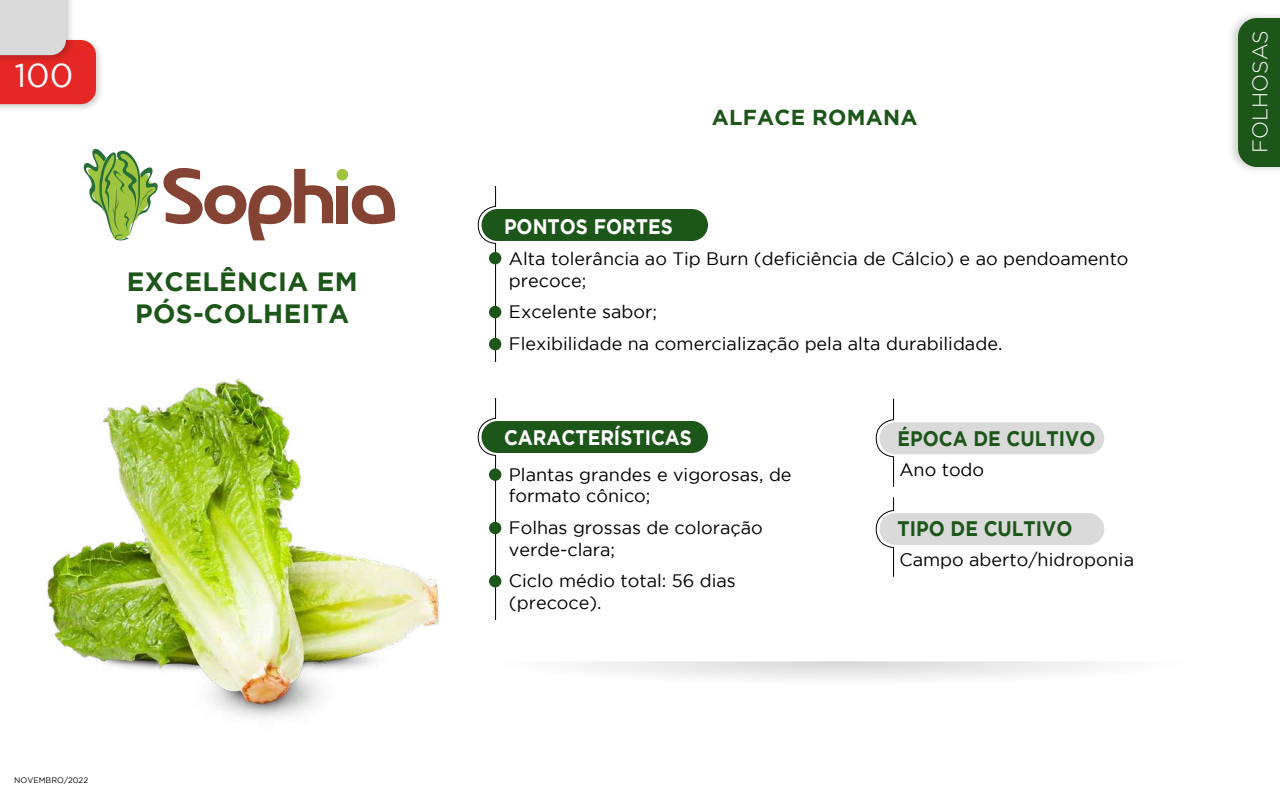
<style>
.page{position:relative;width:1280px;height:800px;background:#fff}
.page>*{position:absolute;margin:0;border:0;box-sizing:border-box;transform-origin:0 0}
.t1{font:33px "Gotham";color:#fff}
.t2{font:700 26.4px/31.7px "Gotham";letter-spacing:.015em;color:#1c5619;text-align:center}
.t3{font:700 21.6px "Gotham";letter-spacing:.015em;color:#1c5619}
.t4{font:300 21.1px "Gotham";color:#fff}
.t5{font:700 21px "Gotham";color:#fff;scale:.9 1}
.t6{font:700 21px "Gotham";color:#1c5619;scale:.9 1}
.t7{font:18px/21.6px "Gotham";color:#000}
.t8{font:8px "Gotham";color:#000}
</style>
<div class="page">
<div style="left:0;top:36px;width:105px;height:77px;background:#000;opacity:.2"></div>
<svg style="left:0;top:0;width:96px;height:104px;background:#e28281"></svg>
<div style="left:482px;top:421px;width:226px;height:32px;background:#1c5619;border-radius:16px"></div>
<div style="left:482px;top:209px;width:226px;height:32px;background:#1c5619;border-radius:16px"></div>
<svg style="left:478px;top:186px;width:18px;height:147px"></svg>
<div style="left:489px;top:252px;width:12px;height:12px;background:#1c5619;border-radius:50%"></div>
<div style="left:489px;top:306px;width:12px;height:12px;background:#1c5619;border-radius:50%"></div>
<div style="left:880px;top:513px;width:224px;height:32px;background:#dadada;border-radius:16px"></div>
<svg style="left:876px;top:497px;width:18px;height:80px"></svg>
<div style="left:880px;top:422px;width:224px;height:32px;background:#dadada;border-radius:16px"></div>
<svg style="left:876px;top:398px;width:18px;height:89px"></svg>
<div style="left:1226px;top:10px;width:54px;height:165px;background:#000;opacity:.2"></div>
<div style="left:1238px;top:18px;width:42px;height:149px;background:#1c5619"></div>
<svg style="left:83px;top:149px;width:312px;height:92px"></svg>
<img style="left:47px;top:333px;width:499px;height:386px">
<h1 class="t1" style="left:14px;top:61px;width:61px">100</h1>
<h2 class="t2" style="left:127px;top:266px;width:232px">EXCELÊNCIA EM<br>PÓS-COLHEITA</h2>
<p class="t8" style="left:14px;top:777px;width:75px">NOVEMBRO/2022</p>
<p class="t5" style="left:504px;top:214px;width:189px">PONTOS FORTES</p>
<p class="t3" style="left:712px;top:105px;width:207px">ALFACE ROMANA</p>
<p class="t7" style="left:509px;top:248px;width:621px">Alta tolerância ao Tip Burn (deficiência de Cálcio) e ao pendoamento precoce;</p>
<p class="t7" style="left:509px;top:297px;width:495px;line-height:31.6px">Excelente sabor;<br>Flexibilidade na comercialização pela alta durabilidade.</p>
<p class="t5" style="left:504px;top:426px;width:210px">CARACTERÍSTICAS</p>
<p class="t7" style="left:509px;top:464px;width:284px">Plantas grandes e vigorosas, de formato cônico;</p>
<p class="t7" style="left:509px;top:518px;width:255px">Folhas grossas de coloração verde-clara;</p>
<p class="t7" style="left:509px;top:571px;width:228px">Ciclo médio total: 56 dias (precoce).</p>
<p class="t6" style="left:898px;top:426px;width:221px">ÉPOCA DE CULTIVO</p>
<p class="t7" style="left:899px;top:460px;width:86px">Ano todo</p>
<p class="t6" style="left:898px;top:517px;width:196px">TIPO DE CULTIVO</p>
<p class="t7" style="left:899px;top:549px;width:236px">Campo aberto/hidroponia</p>
<p class="t4" style="left:1248px;top:153px;width:124px;rotate:-90deg">FOLHOSAS</p>
</div>
